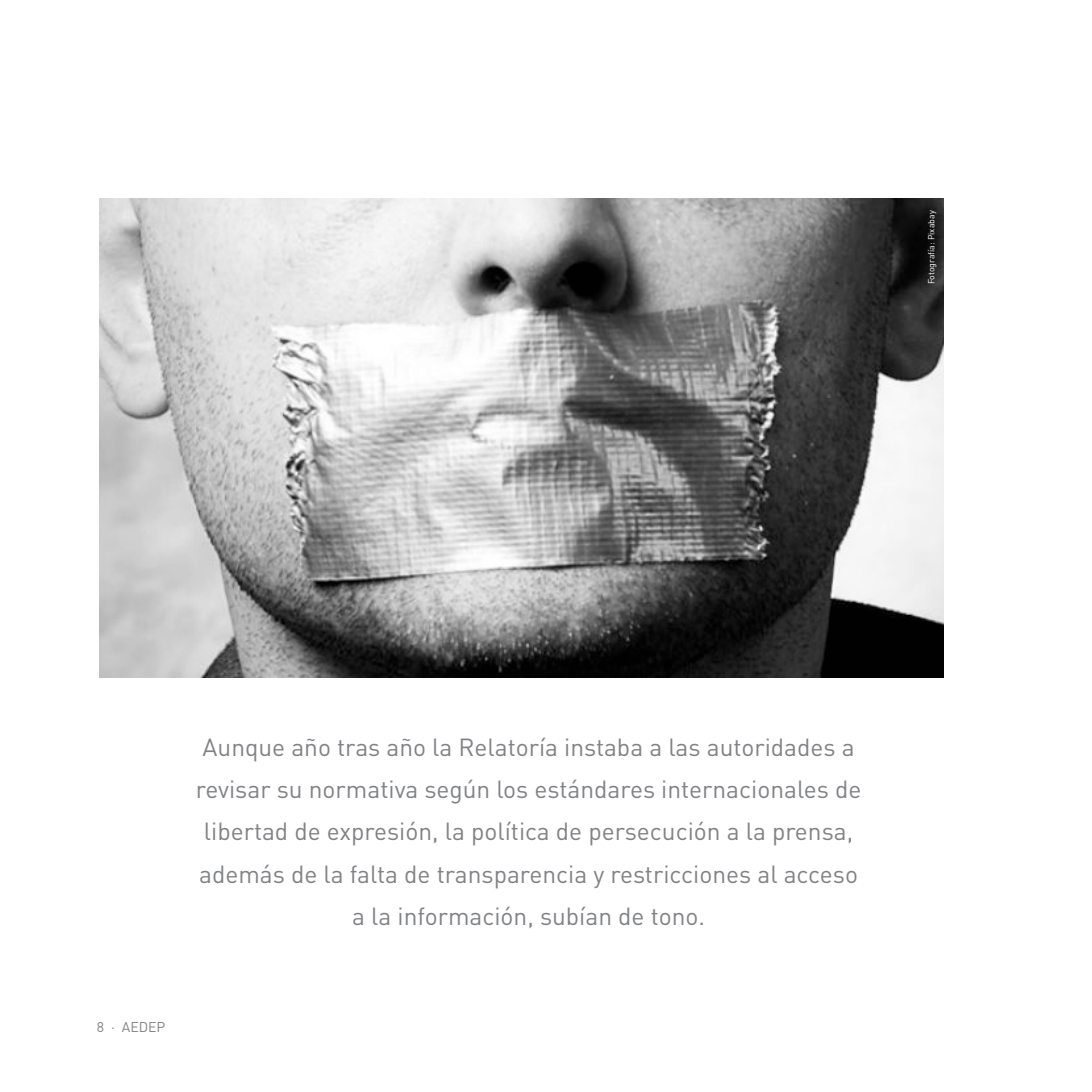
<style>
.page{position:relative;width:1092px;height:1092px;background:#fff}
.page>*{position:absolute;margin:0;border:0;box-sizing:border-box;transform-origin:0 0}
.t1{font:24.5px/42px "DIN";color:#808285;text-align:center}
.t2{font:14px "DIN";color:#808285}
.t3{font:8.75px "DIN";color:#fff}
</style>
<div class="page">
<img style="left:99px;top:198px;width:844px;height:479px">
<p class="t3" style="left:925px;top:284px;width:75px;rotate:-90deg">Fotografía: Pixabay</p>
<p class="t1" style="left:196px;top:726px;width:667px">Aunque año tras año la Relatoría instaba a las autoridades a revisar su normativa según los estándares internacionales de libertad de expresión, la política de persecución a la prensa, además de la falta de transparencia y restricciones al acceso a la información, subían de tono.</p>
<p class="t2" style="left:97px;top:1018px;width:70px">8 · AEDEP</p>
</div>
